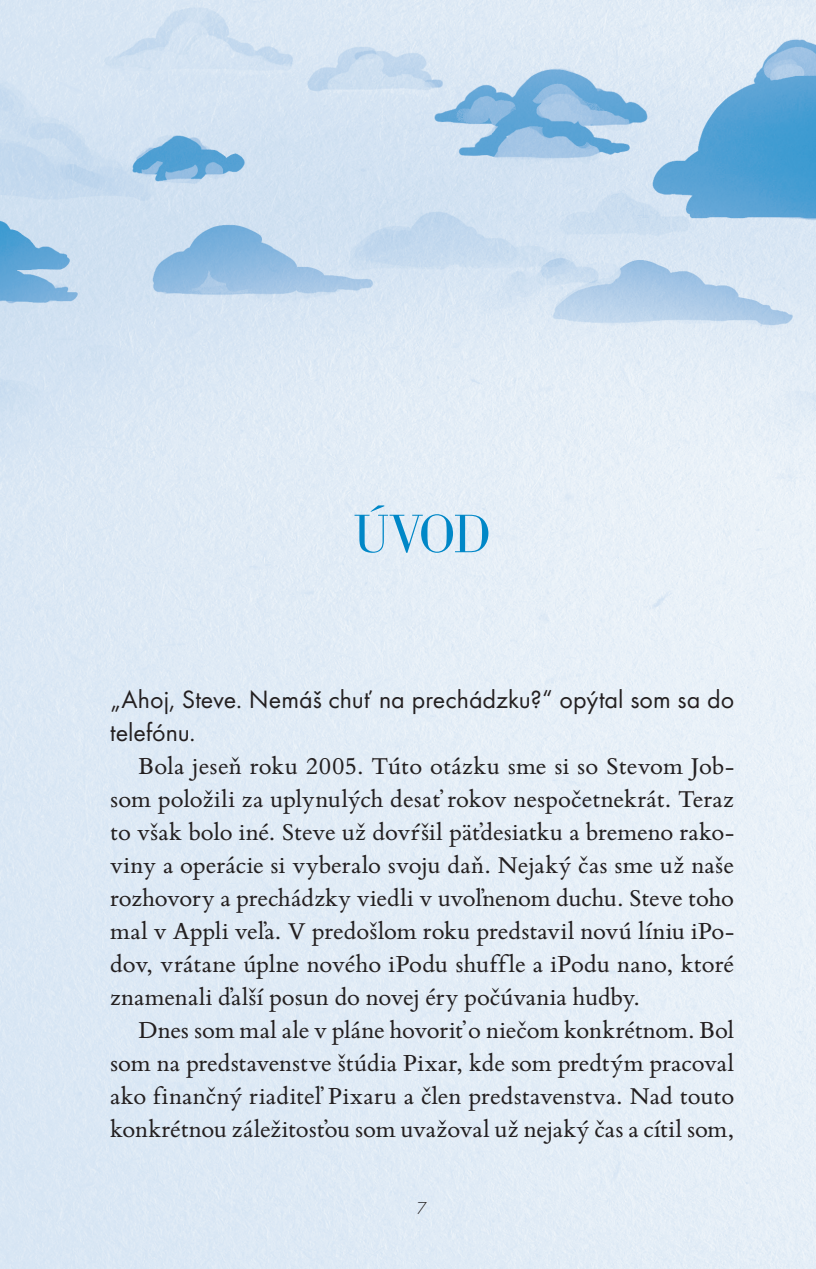
<style>
.page{position:relative;width:816px;height:1269px;background:#fff}
.page>*{position:absolute;margin:0;border:0;box-sizing:border-box;transform-origin:0 0}
.t1{font:300 56.2px "Bodoni URWTOT";color:#0087c7}
.t2{font:26px/33px "Bembo Book MT Pro";letter-spacing:-.005em;color:#231f20;text-align:justify}
.t3{font:26px/33px "Futura TOT";color:#231f20}
.t4{font:18px "Futura TOT Ligh";color:#231f20}
</style>
<div class="page">
<img style="left:0;top:0;width:815px;height:1269px">
<h1 class="t1" style="left:353px;top:515px;width:139px">ÚVOD</h1>
<p class="t3" style="left:110px;top:685px;width:625px">„Ahoj, Steve. Nemáš chuť na prechádzku?“ opýtal som sa do telefónu.</p>
<p class="t2" style="left:110px;top:752px;width:625px;text-indent:28px">Bola jeseň roku 2005. Túto otázku sme si so Stevom Job&shy;som položili za uplynulých desať rokov nespočetnekrát. Teraz to však bolo iné. Steve už dovŕšil päťdesiatku a bremeno rako&shy;viny a operácie si vyberalo svoju daň. Nejaký čas sme už naše rozhovory a prechádzky viedli v uvoľnenom duchu. Steve toho mal v Appli veľa. V predošlom roku predstavil novú líniu iPo&shy;dov, vrátane úplne nového iPodu shuffle a iPodu nano, ktoré znamenali ďalší posun do novej éry počúvania hudby.</p>
<p class="t2" style="left:110px;top:1016px;width:625px;text-indent:28px">Dnes som mal ale v pláne hovoriť o niečom konkrétnom. Bol som na predstavenstve štúdia Pixar, kde som predtým pracoval ako finančný riaditeľ Pixaru a člen predstavenstva. Nad touto konkrétnou záležitosťou som uvažoval už nejaký čas a cítil som,</p>
<p class="t4" style="left:417px;top:1202px;width:11px">7</p>
</div>
